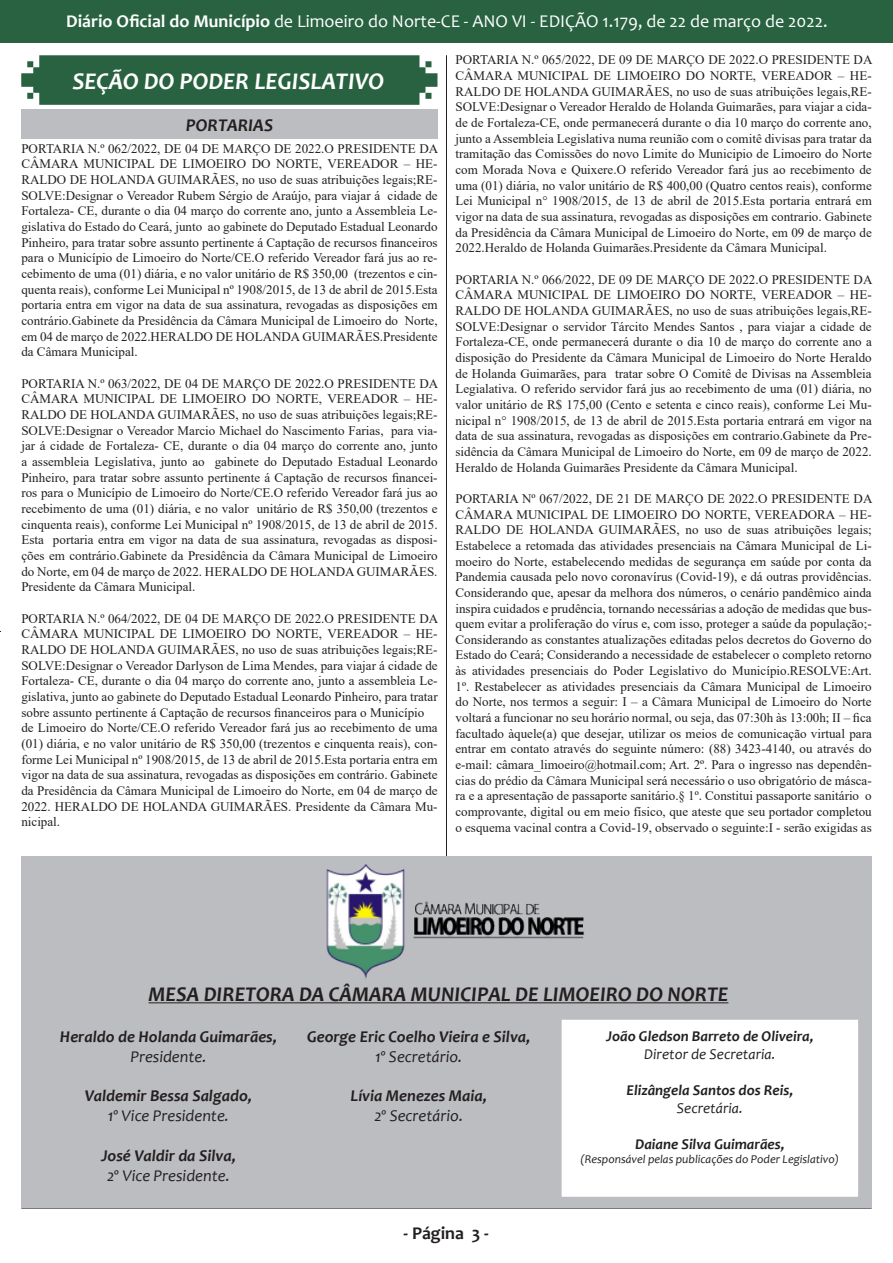
<style>
.page{position:relative;width:893px;height:1263px;background:#fff}
.page>*{position:absolute;margin:0;border:0;box-sizing:border-box;transform-origin:0 0}
.t1{font:italic 700 24px "Candara";color:#fff}
.t2{font:italic 700 21px "Candara";color:#231f20}
.t3{font:18px "Candara";color:#fff}
.t4{font:700 18px "Candara";color:#231f20}
.t5{font:italic 700 18px "Candara";color:#231f20}
.t6{font:italic 700 16.5px "Candara";color:#231f20}
.t7{font:italic 16.5px "Candara";color:#231f20}
.t8{font:italic 700 15px "Candara";color:#231f20}
.t9{font:italic 15px "Candara";color:#231f20}
.t10{font:13.05px/15.6px "Times New Roman";color:#231f20;text-align:justify}
.t11{font:italic 12px "Candara";color:#231f20}
.s1{font-weight:700}
</style>
<div class="page">
<div style="left:0;top:0;width:892px;height:42px;background:#286240"></div>
<hr style="left:446px;top:55px;width:1px;height:1153px;background:#231f20">
<hr style="left:21px;top:1208px;width:851px;height:1px;background:#231f20">
<svg style="left:21px;top:55px;width:416px;height:50px;background:#346a4a"></svg>
<div style="left:21px;top:856px;width:851px;height:352px;background:#bcbdc0"></div>
<hr style="left:149px;top:1002px;width:579px;height:1px;background:#231f20">
<div style="left:562px;top:1020px;width:296px;height:177px;background:#fff;border:2px solid #fff"></div>
<img style="left:326px;top:864px;width:258px;height:115px">
<div style="left:21px;top:109px;width:417px;height:30px;background:#bcbdc0"></div>
<h3 class="t3" style="left:66px;top:10px;width:763px"><span class="s1">Diário Oficial do Município</span> de Limoeiro do Norte-CE - ANO VI - EDIÇÃO 1.179, de 22 de março de 2022.</h3>
<p class="t1" style="left:72px;top:66px;width:313px">SEÇÃO DO PODER LEGISLATIVO</p>
<p class="t5" style="left:186px;top:113px;width:89px">PORTARIAS</p>
<p class="t10" style="left:21px;top:140px;width:418px">PORTARIA N.º 062/2022, DE 04 DE MARÇO DE 2022.O PRESIDENTE DA CÂMARA MUNICIPAL DE LIMOEIRO DO NORTE, VEREADOR – HE-RALDO DE HOLANDA GUIMARÃES, no uso de suas atribuições legais;RE-SOLVE:Designar o Vereador Rubem Sérgio de Araújo, para viajar á cidade de Fortaleza- CE, durante o dia 04 março do corrente ano, junto a Assembleia Le&shy;gislativa do Estado do Ceará, junto ao gabinete do Deputado Estadual Leonardo Pinheiro, para tratar sobre assunto pertinente á Captação de recursos financeiros para o Município de Limoeiro do Norte/CE.O referido Vereador fará jus ao re&shy;cebimento de uma (01) diária, e no valor unitário de R$ 350,00 (trezentos e cin&shy;quenta reais), conforme Lei Municipal nº 1908/2015, de 13 de abril de 2015.Esta portaria entra em vigor na data de sua assinatura, revogadas as disposições em contrário.Gabinete da Presidência da Câmara Municipal de Limoeiro do Norte, em 04 de março de 2022.HERALDO DE HOLANDA GUIMARÃES.Presidente da Câmara Municipal.</p>
<p class="t10" style="left:21px;top:375px;width:418px">PORTARIA N.º 063/2022, DE 04 DE MARÇO DE 2022.O PRESIDENTE DA CÂMARA MUNICIPAL DE LIMOEIRO DO NORTE, VEREADOR – HE-RALDO DE HOLANDA GUIMARÃES, no uso de suas atribuições legais;RE-SOLVE:Designar o Vereador Marcio Michael do Nascimento Farias, para via&shy;jar á cidade de Fortaleza- CE, durante o dia 04 março do corrente ano, junto a assembleia Legislativa, junto ao gabinete do Deputado Estadual Leonardo Pinheiro, para tratar sobre assunto pertinente á Captação de recursos financei&shy;ros para o Município de Limoeiro do Norte/CE.O referido Vereador fará jus ao recebimento de uma (01) diária, e no valor unitário de R$ 350,00 (trezentos e cinquenta reais), conforme Lei Municipal nº 1908/2015, de 13 de abril de 2015.<br>Esta portaria entra em vigor na data de sua assinatura, revogadas as disposi&shy;ções em contrário.Gabinete da Presidência da Câmara Municipal de Limoeiro do Norte, em 04 de março de 2022. HERALDO DE HOLANDA GUIMARÃES.<br>Presidente da Câmara Municipal.</p>
<p class="t10" style="left:21px;top:610px;width:418px">PORTARIA N.º 064/2022, DE 04 DE MARÇO DE 2022.O PRESIDENTE DA CÂMARA MUNICIPAL DE LIMOEIRO DO NORTE, VEREADOR – HE-RALDO DE HOLANDA GUIMARÃES, no uso de suas atribuições legais;RE-SOLVE:Designar o Vereador Darlyson de Lima Mendes, para viajar á cidade de Fortaleza- CE, durante o dia 04 março do corrente ano, junto a assembleia Le&shy;gislativa, junto ao gabinete do Deputado Estadual Leonardo Pinheiro, para tratar sobre assunto pertinente á Captação de recursos financeiros para o Município</p>
<p class="t10" style="left:21px;top:720px;width:418px">de Limoeiro do Norte/CE.O referido Vereador fará jus ao recebimento de uma (01) diária, e no valor unitário de R$ 350,00 (trezentos e cinquenta reais), con&shy;forme Lei Municipal nº 1908/2015, de 13 de abril de 2015.Esta portaria entra em vigor na data de sua assinatura, revogadas as disposições em contrário. Gabinete da Presidência da Câmara Municipal de Limoeiro do Norte, em 04 de março de 2022. HERALDO DE HOLANDA GUIMARÃES. Presidente da Câmara Mu&shy;nicipal.</p>
<p class="t10" style="left:455px;top:52px;width:418px">PORTARIA N.º 065/2022, DE 09 DE MARÇO DE 2022.O PRESIDENTE DA CÂMARA MUNICIPAL DE LIMOEIRO DO NORTE, VEREADOR – HE-RALDO DE HOLANDA GUIMARÃES, no uso de suas atribuições legais,RE-SOLVE:Designar o Vereador Heraldo de Holanda Guimarães, para viajar a cida&shy;de de Fortaleza-CE, onde permanecerá durante o dia 10 março do corrente ano, junto a Assembleia Legislativa numa reunião com o comitê divisas para tratar da tramitação das Comissões do novo Limite do Municipio de Limoeiro do Norte com Morada Nova e Quixere.O referido Vereador fará jus ao recebimento de uma (01) diária, no valor unitário de R$ 400,00 (Quatro centos reais), conforme Lei Municipal n° 1908/2015, de 13 de abril de 2015.Esta portaria entrará em vigor na data de sua assinatura, revogadas as disposições em contrario. Gabinete da Presidência da Câmara Municipal de Limoeiro do Norte, em 09 de março de 2022.Heraldo de Holanda Guimarães.Presidente da Câmara Municipal.</p>
<p class="t10" style="left:455px;top:271px;width:418px">PORTARIA N.º 066/2022, DE 09 DE MARÇO DE 2022.O PRESIDENTE DA CÂMARA MUNICIPAL DE LIMOEIRO DO NORTE, VEREADOR – HE-RALDO DE HOLANDA GUIMARÃES, no uso de suas atribuições legais,RE-SOLVE:Designar o servidor Tárcito Mendes Santos , para viajar a cidade de Fortaleza-CE, onde permanecerá durante o dia 10 de março do corrente ano a disposição do Presidente da Câmara Municipal de Limoeiro do Norte Heraldo de Holanda Guimarães, para tratar sobre O Comitê de Divisas na Assembleia Legialativa. O referido servidor fará jus ao recebimento de uma (01) diária, no valor unitário de R$ 175,00 (Cento e setenta e cinco reais), conforme Lei Mu&shy;nicipal n° 1908/2015, de 13 de abril de 2015.Esta portaria entrará em vigor na data de sua assinatura, revogadas as disposições em contrario.Gabinete da Pre&shy;sidência da Câmara Municipal de Limoeiro do Norte, em 09 de março de 2022.<br>Heraldo de Holanda Guimarães Presidente da Câmara Municipal.</p>
<p class="t10" style="left:455px;top:490px;width:418px">PORTARIA Nº 067/2022, DE 21 DE MARÇO DE 2022.O PRESIDENTE DA CÂMARA MUNICIPAL DE LIMOEIRO DO NORTE, VEREADORA – HE-RALDO DE HOLANDA GUIMARÃES, no uso de suas atribuições legais; Estabelece a retomada das atividades presenciais na Câmara Municipal de Li&shy;moeiro do Norte, estabelecendo medidas de segurança em saúde por conta da Pandemia causada pelo novo coronavírus (Covid-19), e dá outras providências.<br>Considerando que, apesar da melhora dos números, o cenário pandêmico ainda inspira cuidados e prudência, tornando necessárias a adoção de medidas que bus&shy;quem evitar a proliferação do vírus e, com isso, proteger a saúde da população;- Considerando as constantes atualizações editadas pelos decretos do Governo do Estado do Ceará; Considerando a necessidade de estabelecer o completo retorno às atividades presenciais do Poder Legislativo do Município.RESOLVE:Art.<br>1º. Restabelecer as atividades presenciais da Câmara Municipal de Limoeiro do Norte, nos termos a seguir: I – a Câmara Municipal de Limoeiro do Norte voltará a funcionar no seu horário normal, ou seja, das 07:30h às 13:00h; II – fica facultado àquele(a) que desejar, utilizar os meios de comunicação virtual para entrar em contato através do seguinte número: (88) 3423-4140, ou através do e-mail: câmara_limoeiro@hotmail.com; Art. 2º. Para o ingresso nas dependên&shy;cias do prédio da Câmara Municipal será necessário o uso obrigatório de másca&shy;ra e a apresentação de passaporte sanitário.§ 1º. Constitui passaporte sanitário o comprovante, digital ou em meio físico, que ateste que seu portador completou o esquema vacinal contra a Covid-19, observado o seguinte:I - serão exigidas as</p>
<p class="t2" style="left:149px;top:981px;width:581px">MESA DIRETORA DA CÂMARA MUNICIPAL DE LIMOEIRO DO NORTE</p>
<p class="t8" style="left:606px;top:1026px;width:209px">João Gledson Barreto de Oliveira,</p>
<p class="t9" style="left:644px;top:1044px;width:133px">Diretor de Secretaria.</p>
<p class="t8" style="left:626px;top:1080px;width:168px">Elizângela Santos dos Reis,</p>
<p class="t9" style="left:677px;top:1098px;width:67px">Secretária.</p>
<p class="t8" style="left:635px;top:1134px;width:151px">Daiane Silva Guimarães,</p>
<p class="t11" style="left:581px;top:1152px;width:260px">(Responsável pelas publicações do Poder Legislativo)</p>
<p class="t6" style="left:60px;top:1026px;width:219px">Heraldo de Holanda Guimarães,</p>
<p class="t7" style="left:130px;top:1046px;width:78px">Presidente.</p>
<p class="t6" style="left:85px;top:1086px;width:169px">Valdemir Bessa Salgado,</p>
<p class="t7" style="left:108px;top:1105px;width:123px">1º Vice Presidente.</p>
<p class="t6" style="left:101px;top:1145px;width:136px">José Valdir da Silva,</p>
<p class="t7" style="left:107px;top:1165px;width:124px">2º Vice Presidente.</p>
<p class="t6" style="left:307px;top:1026px;width:225px">George Eric Coelho Vieira e Silva,</p>
<p class="t7" style="left:375px;top:1046px;width:89px">1º Secretário.</p>
<p class="t6" style="left:351px;top:1086px;width:138px">Lívia Menezes Maia,</p>
<p class="t7" style="left:374px;top:1105px;width:90px">2º Secretário.</p>
<h3 class="t4" style="left:404px;top:1222px;width:87px">- Página 3 -</h3>
</div>
